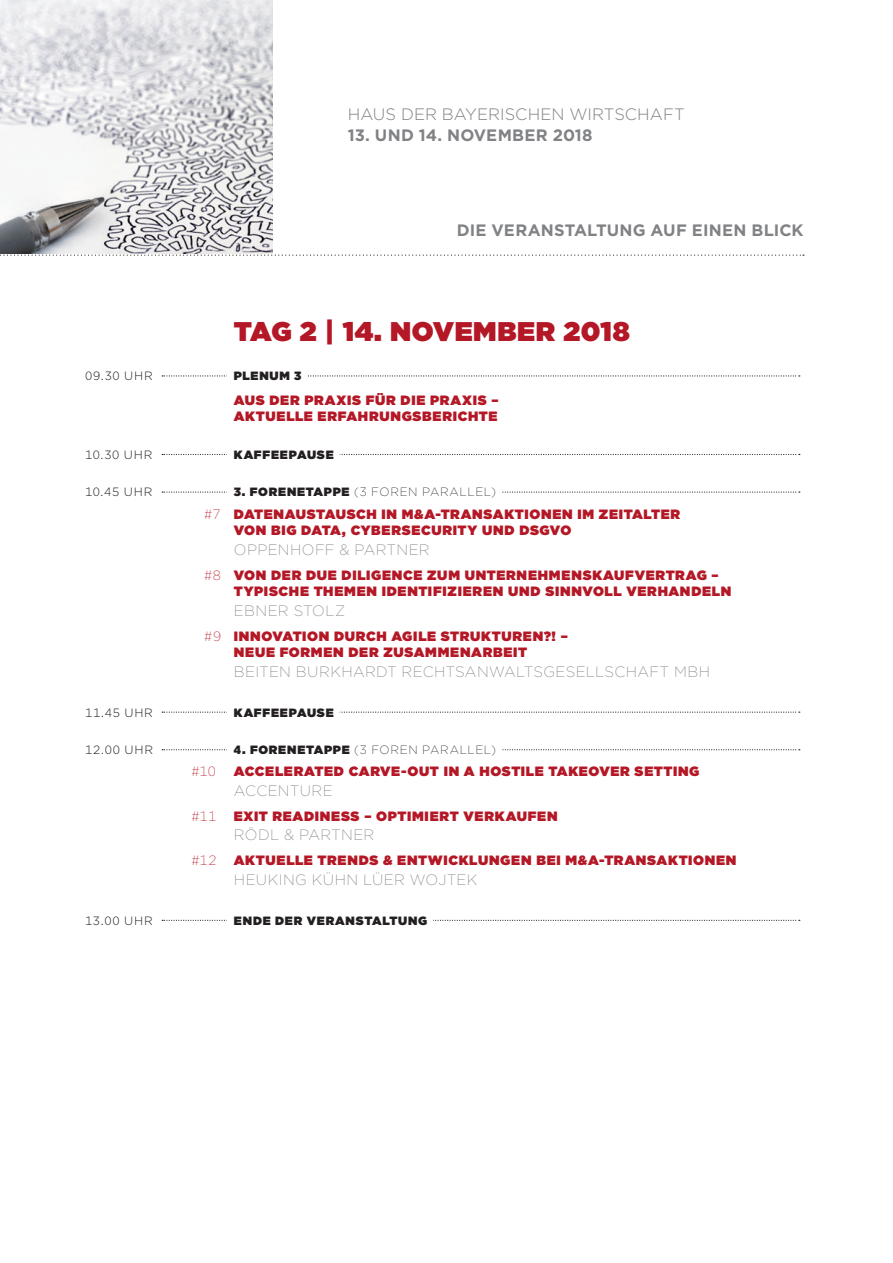
<style>
.page{position:relative;width:893px;height:1263px;background:#fff}
.page>*{position:absolute;margin:0;border:0;box-sizing:border-box;transform-origin:0 0}
.t1{font:900 27px "Gotham";letter-spacing:.025em;color:#b41725}
.t2{font:700 16.5px "Gotham";letter-spacing:.01em;color:#808285}
.t3{font:300 16.5px "Gotham";letter-spacing:.005em;color:#808285}
.t4{font:200 15px "Gotham";letter-spacing:.025em;color:#808285}
.t5{font:900 13.5px/16.5px "Gotham";letter-spacing:.05em;color:#b41725}
.t6{font:200 13.5px "Gotham";color:#b41725}
.t7{font:200 12px "Gotham";letter-spacing:.055em;color:#231f20}
.t8{font:900 12px "Gotham";letter-spacing:.065em;color:#231f20}
.t9{font:300 12px "Gotham";letter-spacing:.065em;color:#231f20}
.s1{font-weight:900}
.s2{font-weight:200}
</style>
<div class="page">
<img style="left:0;top:0;width:273px;height:253px">
<svg style="left:0;top:255px;width:804px;height:1px"></svg>
<svg style="left:162px;top:375px;width:638px;height:1px"></svg>
<div style="left:227px;top:367px;width:80px;height:12px;background:#fff"></div>
<svg style="left:162px;top:454px;width:638px;height:1px"></svg>
<div style="left:227px;top:446px;width:113px;height:12px;background:#fff"></div>
<svg style="left:162px;top:491px;width:638px;height:2px"></svg>
<div style="left:227px;top:484px;width:275px;height:12px;background:#fff"></div>
<svg style="left:162px;top:711px;width:638px;height:2px"></svg>
<div style="left:227px;top:704px;width:113px;height:12px;background:#fff"></div>
<svg style="left:162px;top:749px;width:638px;height:1px"></svg>
<div style="left:227px;top:741px;width:275px;height:12px;background:#fff"></div>
<svg style="left:162px;top:920px;width:638px;height:1px"></svg>
<div style="left:227px;top:912px;width:206px;height:12px;background:#fff"></div>
<p class="t3" style="left:348px;top:104px;width:339px">HAUS DER BAYERISCHEN WIRTSCHAFT</p>
<p class="t2" style="left:348px;top:124px;width:246px">13. UND 14. NOVEMBER 2018</p>
<p class="t2" style="left:457px;top:219px;width:348px">DIE VERANSTALTUNG AUF EINEN BLICK</p>
<h1 class="t1" style="left:234px;top:312px;width:396px">TAG 2 | 14. NOVEMBER 2018</h1>
<p class="t9" style="left:85px;top:368px;width:69px">09.30 UHR</p>
<p class="t8" style="left:234px;top:367px;width:69px">PLENUM 3</p>
<p class="t5" style="left:234px;top:391px;width:266px">AUS DER PRAXIS FÜR DIE PRAXIS –<br>AKTUELLE ERFAHRUNGSBERICHTE</p>
<p class="t9" style="left:85px;top:447px;width:69px">10.30 UHR</p>
<p class="t8" style="left:234px;top:446px;width:101px">KAFFEEPAUSE</p>
<p class="t9" style="left:85px;top:485px;width:69px">10.45 UHR</p>
<p class="t7" style="left:234px;top:485px;width:264px"><span class="s1">3. FORENETAPPE</span> (3 FOREN PARALLEL)</p>
<p class="t5" style="left:234px;top:505px;width:448px;text-indent:-30px"><span class="s2">#7</span> DATENAUSTAUSCH IN M&amp;A-TRANSAKTIONEN IM ZEITALTER<br>VON BIG DATA, CYBERSECURITY UND DSGVO</p>
<p class="t4" style="left:234px;top:540px;width:197px">OPPENHOFF &amp; PARTNER</p>
<p class="t5" style="left:234px;top:566px;width:499px;text-indent:-30px"><span class="s2">#8</span> VON DER DUE DILIGENCE ZUM UNTERNEHMENSKAUFVERTRAG –<br>TYPISCHE THEMEN IDENTIFIZIEREN UND SINNVOLL VERHANDELN</p>
<p class="t4" style="left:234px;top:601px;width:113px">EBNER STOLZ</p>
<p class="t5" style="left:234px;top:627px;width:335px;text-indent:-30px"><span class="s2">#9</span> INNOVATION DURCH AGILE STRUKTUREN?! –<br>NEUE FORMEN DER ZUSAMMENARBEIT</p>
<p class="t4" style="left:234px;top:662px;width:478px">BEITEN BURKHARDT RECHTSANWALTSGESELLSCHAFT MBH</p>
<p class="t9" style="left:85px;top:705px;width:69px">11.45 UHR</p>
<p class="t8" style="left:234px;top:704px;width:101px">KAFFEEPAUSE</p>
<p class="t9" style="left:85px;top:742px;width:70px">12.00 UHR</p>
<p class="t7" style="left:234px;top:742px;width:264px"><span class="s1">4. FORENETAPPE</span> (3 FOREN PARALLEL)</p>
<p class="t6" style="left:191px;top:763px;width:26px">#10</p>
<p class="t5" style="left:234px;top:763px;width:467px">ACCELERATED CARVE-OUT IN A HOSTILE TAKEOVER SETTING</p>
<p class="t4" style="left:234px;top:781px;width:100px">ACCENTURE</p>
<p class="t6" style="left:191px;top:808px;width:26px">#11</p>
<p class="t5" style="left:234px;top:808px;width:325px">EXIT READINESS – OPTIMIERT VERKAUFEN</p>
<p class="t4" style="left:234px;top:826px;width:142px">RÖDL &amp; PARTNER</p>
<p class="t6" style="left:191px;top:852px;width:27px">#12</p>
<p class="t5" style="left:234px;top:852px;width:504px">AKTUELLE TRENDS &amp; ENTWICKLUNGEN BEI M&amp;A-TRANSAKTIONEN</p>
<p class="t4" style="left:234px;top:870px;width:245px">HEUKING KÜHN LÜER WOJTEK</p>
<p class="t9" style="left:85px;top:913px;width:69px">13.00 UHR</p>
<p class="t8" style="left:234px;top:912px;width:195px">ENDE DER VERANSTALTUNG</p>
</div>
